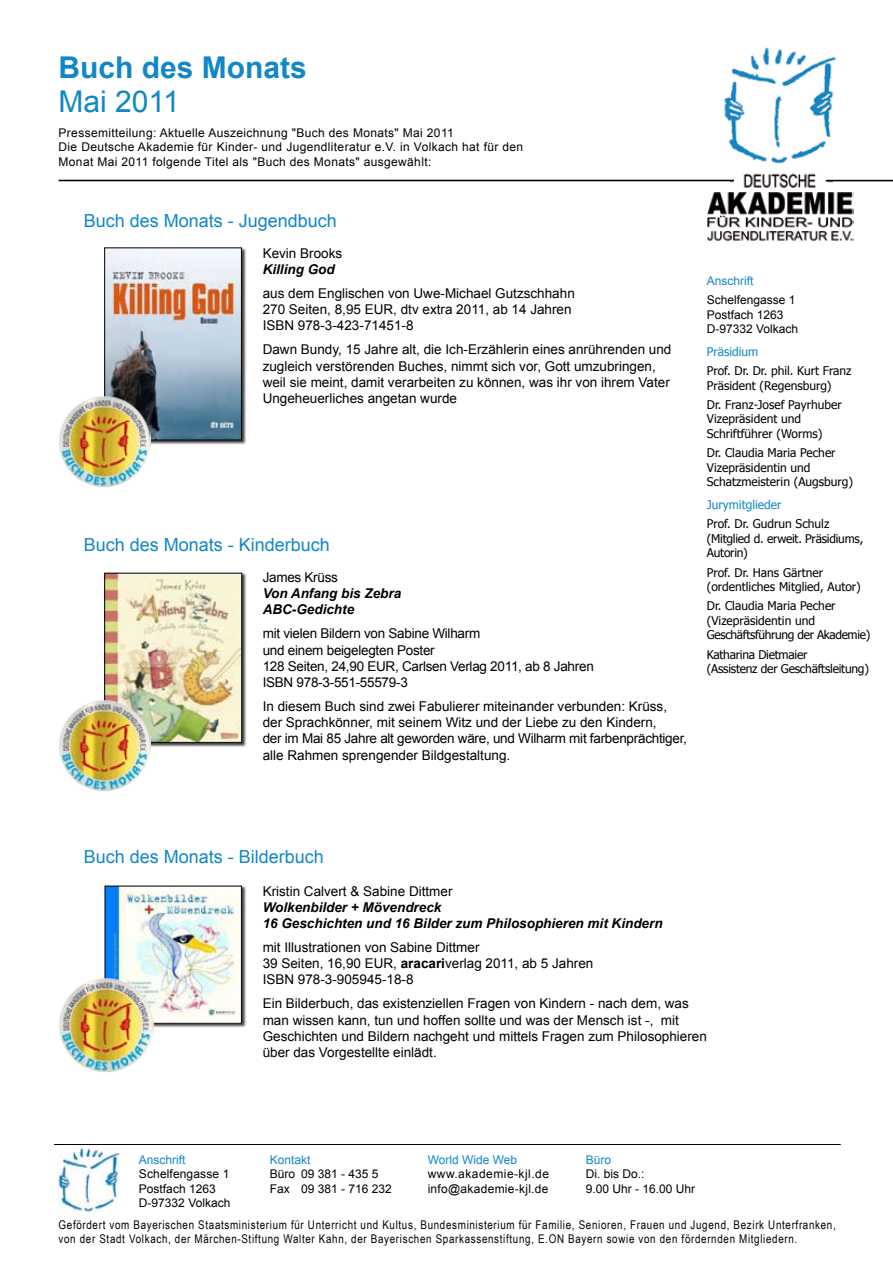
<style>
.page{position:relative;width:893px;height:1263px;background:#fff}
.page>*{position:absolute;margin:0;border:0;box-sizing:border-box;transform-origin:0 0}
.t1{font:700 30px "Arial";color:#1187c5}
.t2{font:30px "Arial";color:#1187c5}
.t3{font:18px "Arial";color:#1187c5}
.t4{font:13.5px/16.2px "Arial";color:#000}
.t5{font:13.5px/16.2px "Arial";letter-spacing:-.02em;color:#000}
.t6{font:italic 700 13.5px "Arial";color:#000}
.t7{font:12px "Tahoma";color:#000}
.t8{font:12px "Arial Narrow";letter-spacing:.055em;color:#000}
.t9{font:12px "Arial";letter-spacing:.03em;color:#000}
.t10{font:12px "Arial";color:#000}
.t11{font:12px "Tahoma";letter-spacing:-.02em;color:#000}
.t12{font:12px "Arial";color:#1187c5}
.t13{font:12px "Tahoma";letter-spacing:-.03em;color:#000}
.t14{font:12px "Tahoma";color:#1187c5}
.t15{font:12px "Arial";letter-spacing:.01em;color:#000}
.s1{font-weight:700}
</style>
<div class="page">
<img style="left:707px;top:47px;width:147px;height:194px">
<div style="left:833px;top:165px;width:60px;height:21px;background:#fff"></div>
<hr style="left:54px;top:1144px;width:787px;height:1px;background:#000">
<hr style="left:826px;top:180px;width:67px;height:1px;background:#000">
<img style="left:52px;top:1147px;width:68px;height:67px">
<div style="left:605px;top:165px;width:124px;height:21px;background:#fff"></div>
<hr style="left:59px;top:180px;width:675px;height:1px;background:#000">
<div style="left:103px;top:246px;width:144px;height:199px;background:#000;opacity:.75"></div>
<img style="left:106px;top:250px;width:134px;height:188px">
<div style="left:104px;top:248px;width:138px;height:192px;border:1px solid #000"></div>
<img style="left:59px;top:395px;width:92px;height:92px">
<div style="left:103px;top:572px;width:144px;height:176px;background:#000;opacity:.75"></div>
<img style="left:106px;top:575px;width:134px;height:166px">
<div style="left:104px;top:573px;width:138px;height:170px;border:1px solid #000"></div>
<img style="left:59px;top:699px;width:92px;height:92px">
<div style="left:104px;top:885px;width:143px;height:144px;background:#000;opacity:.75"></div>
<img style="left:107px;top:888px;width:133px;height:134px">
<div style="left:105px;top:886px;width:137px;height:138px;border:1px solid #000"></div>
<img style="left:59px;top:978px;width:95px;height:95px">
<p class="t1" style="left:59px;top:47px;width:250px">Buch des Monats</p>
<p class="t2" style="left:59px;top:81px;width:123px">Mai 2011</p>
<p class="t9" style="left:59px;top:124px;width:397px">Pressemitteilung: Aktuelle Auszeichnung "Buch des Monats" Mai 2011</p>
<p class="t9" style="left:59px;top:139px;width:466px">Die Deutsche Akademie für Kinder- und Jugendliteratur e.V. in Volkach hat für den</p>
<p class="t9" style="left:59px;top:153px;width:374px">Monat Mai 2011 folgende Titel als "Buch des Monats" ausgewählt:</p>
<p class="t3" style="left:84px;top:208px;width:255px">Buch des Monats - Jugendbuch</p>
<p class="t4" style="left:263px;top:245px;width:81px">Kevin Brooks</p>
<p class="t6" style="left:263px;top:260px;width:74px">Killing God</p>
<p class="t4" style="left:263px;top:285px;width:314px">aus dem Englischen von Uwe-Michael Gutzschhahn</p>
<p class="t4" style="left:263px;top:301px;width:310px">270 Seiten, 8,95 EUR, dtv extra 2011, ab 14 Jahren</p>
<p class="t4" style="left:263px;top:317px;width:152px">ISBN 978-3-423-71451-8</p>
<p class="t4" style="left:263px;top:341px;width:410px">Dawn Bundy, 15 Jahre alt, die Ich-Erzählerin eines anrührenden und zugleich verstörenden Buches, nimmt sich vor, Gott umzubringen,</p>
<p class="t4" style="left:263px;top:374px;width:409px">weil sie meint, damit verarbeiten zu können, was ihr von ihrem Vater<br>Ungeheuerliches angetan wurde</p>
<p class="t3" style="left:84px;top:532px;width:248px">Buch des Monats - Kinderbuch</p>
<p class="t5" style="left:263px;top:569px;width:77px">James Krüss</p>
<p class="t6" style="left:263px;top:584px;width:140px">Von Anfang bis Zebra</p>
<p class="t6" style="left:263px;top:600px;width:93px">ABC-Gedichte</p>
<p class="t5" style="left:263px;top:625px;width:219px">mit vielen Bildern von Sabine Wilharm</p>
<p class="t5" style="left:263px;top:642px;width:174px">und einem beigelegten Poster</p>
<p class="t5" style="left:263px;top:658px;width:333px">128 Seiten, 24,90 EUR, Carlsen Verlag 2011, ab 8 Jahren</p>
<p class="t5" style="left:263px;top:674px;width:147px">ISBN 978-3-551-55579-3</p>
<p class="t4" style="left:263px;top:698px;width:406px">In diesem Buch sind zwei Fabulierer miteinander verbunden: Krüss,</p>
<p class="t4" style="left:263px;top:714px;width:395px">der Sprachkönner, mit seinem Witz und der Liebe zu den Kindern,</p>
<p class="t5" style="left:263px;top:730px;width:426px">der im Mai 85 Jahre alt geworden wäre, und Wilharm mit farbenprächtiger, alle Rahmen sprengender Bildgestaltung.</p>
<p class="t12" style="left:707px;top:272px;width:48px">Anschrift</p>
<p class="t10" style="left:707px;top:292px;width:90px">Schelfengasse 1</p>
<p class="t10" style="left:707px;top:306px;width:78px">Postfach 1263</p>
<p class="t10" style="left:707px;top:321px;width:93px">D-97332 Volkach</p>
<p class="t14" style="left:707px;top:343px;width:53px">Präsidium</p>
<p class="t7" style="left:707px;top:363px;width:146px">Prof. Dr. Dr. phil. Kurt Franz</p>
<p class="t7" style="left:707px;top:377px;width:126px">Präsident (Regensburg)</p>
<p class="t7" style="left:707px;top:397px;width:136px">Dr. Franz-Josef Payrhuber</p>
<p class="t7" style="left:707px;top:411px;width:96px">Vizepräsident und</p>
<p class="t7" style="left:707px;top:425px;width:117px">Schriftführer (Worms)</p>
<p class="t7" style="left:707px;top:445px;width:130px">Dr. Claudia Maria Pecher</p>
<p class="t7" style="left:707px;top:459px;width:105px">Vizepräsidentin und</p>
<p class="t7" style="left:707px;top:474px;width:148px">Schatzmeisterin (Augsburg)</p>
<p class="t14" style="left:707px;top:496px;width:76px">Jurymitglieder</p>
<p class="t7" style="left:707px;top:516px;width:124px">Prof. Dr. Gudrun Schulz</p>
<p class="t11" style="left:707px;top:530px;width:158px">(Mitglied d. erweit. Präsidiums,</p>
<p class="t11" style="left:707px;top:545px;width:43px">Autorin)</p>
<p class="t7" style="left:707px;top:564px;width:118px">Prof. Dr. Hans Gärtner</p>
<p class="t7" style="left:707px;top:578px;width:155px">(ordentliches Mitglied, Autor)</p>
<p class="t7" style="left:707px;top:598px;width:130px">Dr. Claudia Maria Pecher</p>
<p class="t7" style="left:707px;top:612px;width:110px">(Vizepräsidentin und</p>
<p class="t13" style="left:707px;top:627px;width:165px">Geschäftsführung der Akademie)</p>
<p class="t11" style="left:707px;top:646px;width:102px">Katharina Dietmaier</p>
<p class="t11" style="left:707px;top:661px;width:164px">(Assistenz der Geschäftsleitung)</p>
<p class="t3" style="left:84px;top:845px;width:242px">Buch des Monats - Bilderbuch</p>
<p class="t4" style="left:263px;top:883px;width:191px">Kristin Calvert &amp; Sabine Dittmer</p>
<p class="t6" style="left:263px;top:898px;width:180px">Wolkenbilder + Mövendreck</p>
<p class="t6" style="left:263px;top:914px;width:401px">16 Geschichten und 16 Bilder zum Philosophieren mit Kindern</p>
<p class="t4" style="left:263px;top:939px;width:218px">mit Illustrationen von Sabine Dittmer</p>
<p class="t4" style="left:263px;top:955px;width:332px">39 Seiten, 16,90 EUR, <span class="s1">aracari</span>verlag 2011, ab 5 Jahren</p>
<p class="t4" style="left:263px;top:971px;width:152px">ISBN 978-3-905945-18-8</p>
<p class="t4" style="left:263px;top:995px;width:446px">Ein Bilderbuch, das existenziellen Fragen von Kindern - nach dem, was man wissen kann, tun und hoffen sollte und was der Mensch ist -, mit Geschichten und Bildern nachgeht und mittels Fragen zum Philosophieren über das Vorgestellte einlädt.</p>
<p class="t12" style="left:139px;top:1151px;width:48px">Anschrift</p>
<p class="t15" style="left:139px;top:1166px;width:92px">Schelfengasse 1</p>
<p class="t10" style="left:139px;top:1180px;width:78px">Postfach 1263</p>
<p class="t10" style="left:139px;top:1195px;width:93px">D-97332 Volkach</p>
<p class="t12" style="left:270px;top:1151px;width:42px">Kontakt</p>
<p class="t10" style="left:270px;top:1166px;width:110px">Büro 09 381 - 435 5</p>
<p class="t10" style="left:270px;top:1180px;width:124px">Fax 09 381 - 716 232</p>
<p class="t12" style="left:428px;top:1151px;width:91px">World Wide Web</p>
<p class="t9" style="left:428px;top:1166px;width:123px">www.akademie-kjl.de</p>
<p class="t9" style="left:428px;top:1180px;width:122px">info@akademie-kjl.de</p>
<p class="t12" style="left:586px;top:1151px;width:27px">Büro</p>
<p class="t9" style="left:586px;top:1166px;width:60px">Di. bis Do.:</p>
<p class="t10" style="left:586px;top:1180px;width:111px">9.00 Uhr - 16.00 Uhr</p>
<p class="t8" style="left:59px;top:1216px;width:779px">Gefördert vom Bayerischen Staatsministerium für Unterricht und Kultus, Bundesministerium für Familie, Senioren, Frauen und Jugend, Bezirk Unterfranken,</p>
<p class="t8" style="left:59px;top:1230px;width:740px">von der Stadt Volkach, der Märchen-Stiftung Walter Kahn, der Bayerischen Sparkassenstiftung, E.ON Bayern sowie von den fördernden Mitgliedern.</p>
</div>
